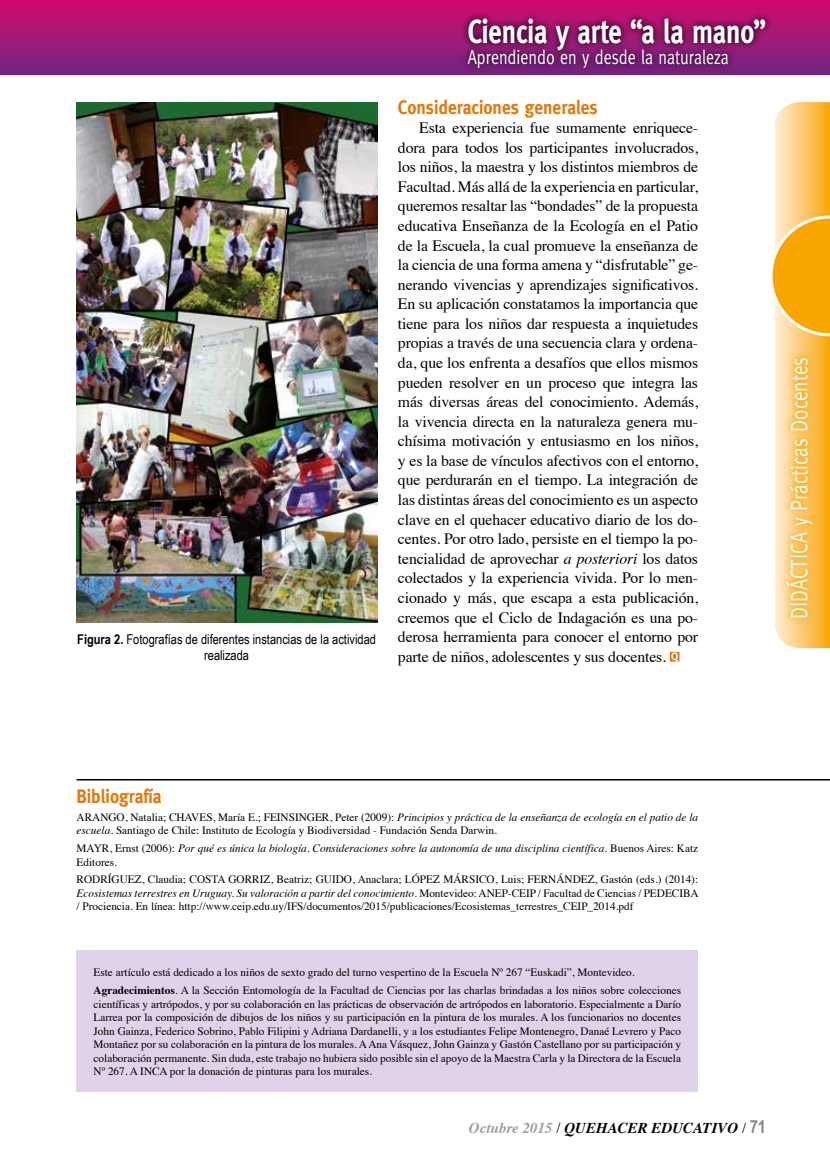
<style>
.page{position:relative;width:830px;height:1170px;background:#fff}
.page>*{position:absolute;margin:0;border:0;box-sizing:border-box;transform-origin:0 0}
.t1{font:700 33.3px "Meta";color:#fff;scale:.8 1}
.t2{font:24px "Meta";color:#fff;scale:.8 1}
.t3{font:20.1px "Meta";color:#fff;scale:.8 1}
.t4{font:700 19.5px "Meta";color:#e07a0c;scale:.9 1}
.t5{font:15.75px/19.5px "Times";letter-spacing:-.01em;color:#000;text-align:justify}
.t6{font:italic 700 15px "Times";color:#000}
.t7{font:13.5px/16.5px "Arial Narrow";color:#000;text-align:center}
.t8{font:11.25px/13.5px "Times";color:#000}
.t9{font:italic 11.25px/13.5px "Times";color:#000}
.s1{font-weight:700}
.s2{font-style:italic}
.s3{font-style:normal}
.s4{color:#9d9d9c}
.s5{font-weight:400;font-style:normal}
.s6{font-family:"Arial Narrow";font-style:normal;font-size:18px;color:#878787}
</style>
<div class="page">
<svg style="left:772px;top:102px;width:57px;height:546px;background:#fac45d"></svg>
<svg style="left:777px;top:350px;width:42px;height:275px;background:#fbc86f"></svg>
<div style="left:76px;top:950px;width:621px;height:141px;background:#dfd2e9"></div>
<hr style="left:76px;top:779px;width:753px;height:1px;background:#000">
<svg style="left:669px;top:651px;width:10px;height:10px"></svg>
<img style="left:77px;top:102px;width:300px;height:520px">
<div style="left:0;top:0;width:829px;height:74px;background:linear-gradient(to bottom,#d00d6c,#752582)"></div>
<svg style="left:459px;top:10px;width:313px;height:65px;background:#7e1563"></svg>
<p class="t7" style="left:77px;top:630px;width:300px"><span class="s1">Figura 2.</span> Fotografías de diferentes instancias de la actividad realizada</p>
<h1 class="t1" style="left:467px;top:12px;width:374px">Ciencia y arte “a la mano”</h1>
<h3 class="t3" style="left:467px;top:46px;width:328px">Aprendiendo en y desde la naturaleza</h3>
<h3 class="t4" style="left:398px;top:95px;width:223px">Consideraciones generales</h3>
<p class="t5" style="left:398px;top:117px;width:301px;text-indent:21px">Esta experiencia fue sumamente enriquece&shy;dora para todos los participantes involucrados, los niños, la maestra y los distintos miembros de Facultad. Más allá de la experiencia en particular, queremos resaltar las “bondades” de la propuesta educativa Enseñanza de la Ecología en el Patio de la Escuela, la cual promueve la enseñanza de la ciencia de una forma amena y “disfrutable” ge&shy;nerando vivencias y aprendizajes significativos.<br>En su aplicación constatamos la importancia que tiene para los niños dar respuesta a inquietudes propias a través de una secuencia clara y ordena&shy;da, que los enfrenta a desafíos que ellos mismos pueden resolver en un proceso que integra las más diversas áreas del conocimiento. Además, la vivencia directa en la naturaleza genera mu&shy;chísima motivación y entusiasmo en los niños, y es la base de vínculos afectivos con el entorno, que perdurarán en el tiempo. La integración de las distintas áreas del conocimiento es un aspecto clave en el quehacer educativo diario de los do&shy;centes. Por otro lado, persiste en el tiempo la po&shy;tencialidad de aprovechar <span class="s2">a posteriori</span> los datos colectados y la experiencia vivida. Por lo men&shy;cionado y más, que escapa a esta publicación, creemos que el Ciclo de Indagación es una po&shy;derosa herramienta para conocer el entorno por parte de niños, adolescentes y sus docentes.</p>
<h2 class="t2" style="left:785px;top:619px;width:329px;rotate:-90deg">DIDÁCTICA y Prácticas Docentes</h2>
<h3 class="t4" style="left:77px;top:785px;width:96px">Bibliografía</h3>
<p class="t8" style="left:77px;top:809px;width:622px">ARANGO, Natalia; CHAVES, María E.; FEINSINGER, Peter (2009): <span class="s2">Principios y práctica de la enseñanza de ecología en el patio de la escuela</span>. Santiago de Chile: Instituto de Ecología y Biodiversidad - Fundación Senda Darwin.</p>
<p class="t9" style="left:77px;top:840px;width:622px"><span class="s3">MAYR, Ernst (2006):</span> Por qué es única la biología. Consideraciones sobre la autonomía de una disciplina científica<span class="s3">. Buenos Aires: Katz<br>Editores.</span></p>
<p class="t8" style="left:77px;top:871px;width:623px;text-align:justify">RODRÍGUEZ, Claudia; COSTA GORRIZ, Beatriz; GUIDO, Anaclara; LÓPEZ MÁRSICO, Luis; FERNÁNDEZ, Gastón (eds.) (2014):<br><span class="s2">Ecosistemas terrestres en Uruguay. Su valoración a partir del conocimiento</span>. Montevideo: ANEP-CEIP / Facultad de Ciencias / PEDECIBA / Prociencia. En línea: http://www.ceip.edu.uy/IFS/documentos/2015/publicaciones/Ecosistemas_terrestres_CEIP_2014.pdf</p>
<p class="t8" style="left:93px;top:962px;width:588px;line-height:17.7px">Este artículo está dedicado a los niños de sexto grado del turno vespertino de la Escuela Nº 267 “Euskadi”, Montevideo.<br><span class="s1">Agradecimientos</span>. A la Sección Entomología de la Facultad de Ciencias por las charlas brindadas a los niños sobre colecciones</p>
<p class="t8" style="left:93px;top:995px;width:588px;text-align:justify">científicas y artrópodos, y por su colaboración en las prácticas de observación de artrópodos en laboratorio. Especialmente a Darío Larrea por la composición de dibujos de los niños y su participación en la pintura de los murales. A los funcionarios no docentes John Gainza, Federico Sobrino, Pablo Filipini y Adriana Dardanelli, y a los estudiantes Felipe Montenegro, Danaé Levrero y Paco Montañez por su colaboración en la pintura de los murales. A Ana Vásquez, John Gainza y Gastón Castellano por su participación y colaboración permanente. Sin duda, este trabajo no hubiera sido posible sin el apoyo de la Maestra Carla y la Directora de la Escuela Nº 267. A INCA por la donación de pinturas para los murales.</p>
<h3 class="t6" style="left:468px;top:1113px;width:298px"><span class="s4">Octubre 2015</span> <span class="s5">/</span> QUEHACER EDUCATIVO <span class="s5">/</span> <span class="s6">71</span></h3>
</div>
